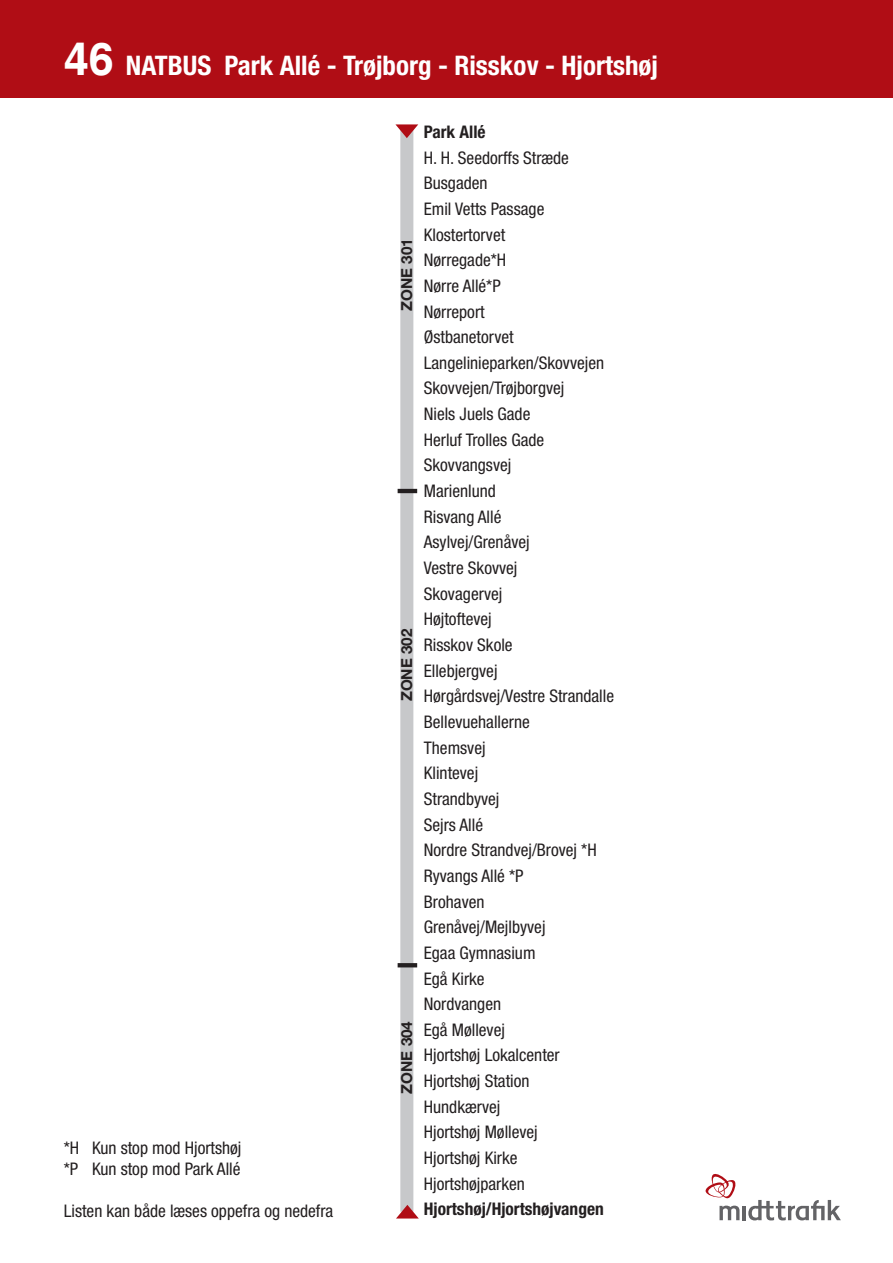
<style>
.page{position:relative;width:893px;height:1263px;background:#fff}
.page>*{position:absolute;margin:0;border:0;box-sizing:border-box;transform-origin:0 0}
.t1{font:700 condensed 27px "Helvetica Neue";color:#fff}
.Stoppested{font:condensed 17.4px "Helvetica Neue";color:#231f20}
.Stoppested_fed{font:700 condensed 17.4px "Helvetica Neue";color:#231f20}
.t2{font:700 15.15px "Helvetica Neue";color:#231f20}
.s1{font-family:"Helvetica";font-stretch:normal;font-size:45px}
</style>
<div class="page">
<div style="left:0;top:0;width:893px;height:98px;background:#b00d15"></div>
<svg style="left:719px;top:1205px;width:20px;height:15px"></svg>
<svg style="left:748px;top:1200px;width:93px;height:20px"></svg>
<hr style="left:743px;top:1206px;width:3px;height:14px;background:#636366">
<svg style="left:705px;top:1174px;width:31px;height:25px"></svg>
<div style="left:400px;top:129px;width:13px;height:1083px;background:#c7c8ca"></div>
<svg style="left:395px;top:124px;width:23px;height:14px"></svg>
<svg style="left:396px;top:1205px;width:23px;height:13px"></svg>
<hr style="left:398px;top:489px;width:19px;height:4px;background:#231f20">
<svg style="left:398px;top:963px;width:19px;height:4px"></svg>
<p class="t1" style="left:64px;top:49px;width:596px"><span class="s1">46</span> NATBUS Park Allé - Trøjborg - Risskov - Hjortshøj</p>
<p class="Stoppested" style="left:64px;top:1138px;width:179px">*H Kun stop mod Hjortshøj</p>
<p class="Stoppested" style="left:64px;top:1159px;width:178px">*P Kun stop mod Park Allé</p>
<p class="Stoppested" style="left:64px;top:1201px;width:271px">Listen kan både læses oppefra og nedefra</p>
<p class="t2" style="left:397px;top:311px;width:74px;rotate:-90deg">ZONE 301</p>
<p class="t2" style="left:397px;top:701px;width:74px;rotate:-90deg">ZONE 302</p>
<p class="t2" style="left:397px;top:1093px;width:74px;rotate:-90deg">ZONE 304</p>
<p class="Stoppested_fed" style="left:424px;top:121px;width:63px">Park Allé</p>
<p class="Stoppested" style="left:424px;top:147px;width:147px">H. H. Seedorffs Stræde</p>
<p class="Stoppested" style="left:424px;top:173px;width:65px">Busgaden</p>
<p class="Stoppested" style="left:424px;top:199px;width:122px">Emil Vetts Passage</p>
<p class="Stoppested" style="left:424px;top:224px;width:83px">Klostertorvet</p>
<p class="Stoppested" style="left:424px;top:250px;width:84px">Nørregade*H</p>
<p class="Stoppested" style="left:424px;top:276px;width:78px">Nørre Allé*P</p>
<p class="Stoppested" style="left:424px;top:301px;width:62px">Nørreport</p>
<p class="Stoppested" style="left:424px;top:327px;width:91px">Østbanetorvet</p>
<p class="Stoppested" style="left:424px;top:353px;width:182px">Langelinieparken/Skovvejen</p>
<p class="Stoppested" style="left:424px;top:378px;width:142px">Skovvejen/Trøjborgvej</p>
<p class="Stoppested" style="left:424px;top:404px;width:108px">Niels Juels Gade</p>
<p class="Stoppested" style="left:424px;top:430px;width:122px">Herluf Trolles Gade</p>
<p class="Stoppested" style="left:424px;top:455px;width:89px">Skovvangsvej</p>
<p class="Stoppested" style="left:424px;top:481px;width:74px">Marienlund</p>
<p class="Stoppested" style="left:424px;top:506px;width:79px">Risvang Allé</p>
<p class="Stoppested" style="left:424px;top:532px;width:107px">Asylvej/Grenåvej</p>
<p class="Stoppested" style="left:424px;top:558px;width:95px">Vestre Skovvej</p>
<p class="Stoppested" style="left:424px;top:583px;width:80px">Skovagervej</p>
<p class="Stoppested" style="left:424px;top:609px;width:69px">Højtoftevej</p>
<p class="Stoppested" style="left:424px;top:635px;width:90px">Risskov Skole</p>
<p class="Stoppested" style="left:424px;top:660px;width:75px">Ellebjergvej</p>
<p class="Stoppested" style="left:424px;top:686px;width:192px">Hørgårdsvej/Vestre Strandalle</p>
<p class="Stoppested" style="left:424px;top:712px;width:107px">Bellevuehallerne</p>
<p class="Stoppested" style="left:424px;top:737px;width:63px">Themsvej</p>
<p class="Stoppested" style="left:424px;top:763px;width:56px">Klintevej</p>
<p class="Stoppested" style="left:424px;top:789px;width:77px">Strandbyvej</p>
<p class="Stoppested" style="left:424px;top:814px;width:61px">Sejrs Allé</p>
<p class="Stoppested" style="left:424px;top:840px;width:174px">Nordre Strandvej/Brovej *H</p>
<p class="Stoppested" style="left:424px;top:866px;width:101px">Ryvangs Allé *P</p>
<p class="Stoppested" style="left:424px;top:891px;width:62px">Brohaven</p>
<p class="Stoppested" style="left:424px;top:917px;width:123px">Grenåvej/Mejlbyvej</p>
<p class="Stoppested" style="left:424px;top:943px;width:113px">Egaa Gymnasium</p>
<p class="Stoppested" style="left:424px;top:968px;width:62px">Egå Kirke</p>
<p class="Stoppested" style="left:424px;top:994px;width:79px">Nordvangen</p>
<p class="Stoppested" style="left:424px;top:1019px;width:83px">Egå Møllevej</p>
<p class="Stoppested" style="left:424px;top:1045px;width:137px">Hjortshøj Lokalcenter</p>
<p class="Stoppested" style="left:424px;top:1071px;width:107px">Hjortshøj Station</p>
<p class="Stoppested" style="left:424px;top:1096px;width:78px">Hundkærvej</p>
<p class="Stoppested" style="left:424px;top:1122px;width:116px">Hjortshøj Møllevej</p>
<p class="Stoppested" style="left:424px;top:1148px;width:95px">Hjortshøj Kirke</p>
<p class="Stoppested" style="left:424px;top:1173px;width:103px">Hjortshøjparken</p>
<p class="Stoppested_fed" style="left:424px;top:1199px;width:181px">Hjortshøj/Hjortshøjvangen</p>
</div>
